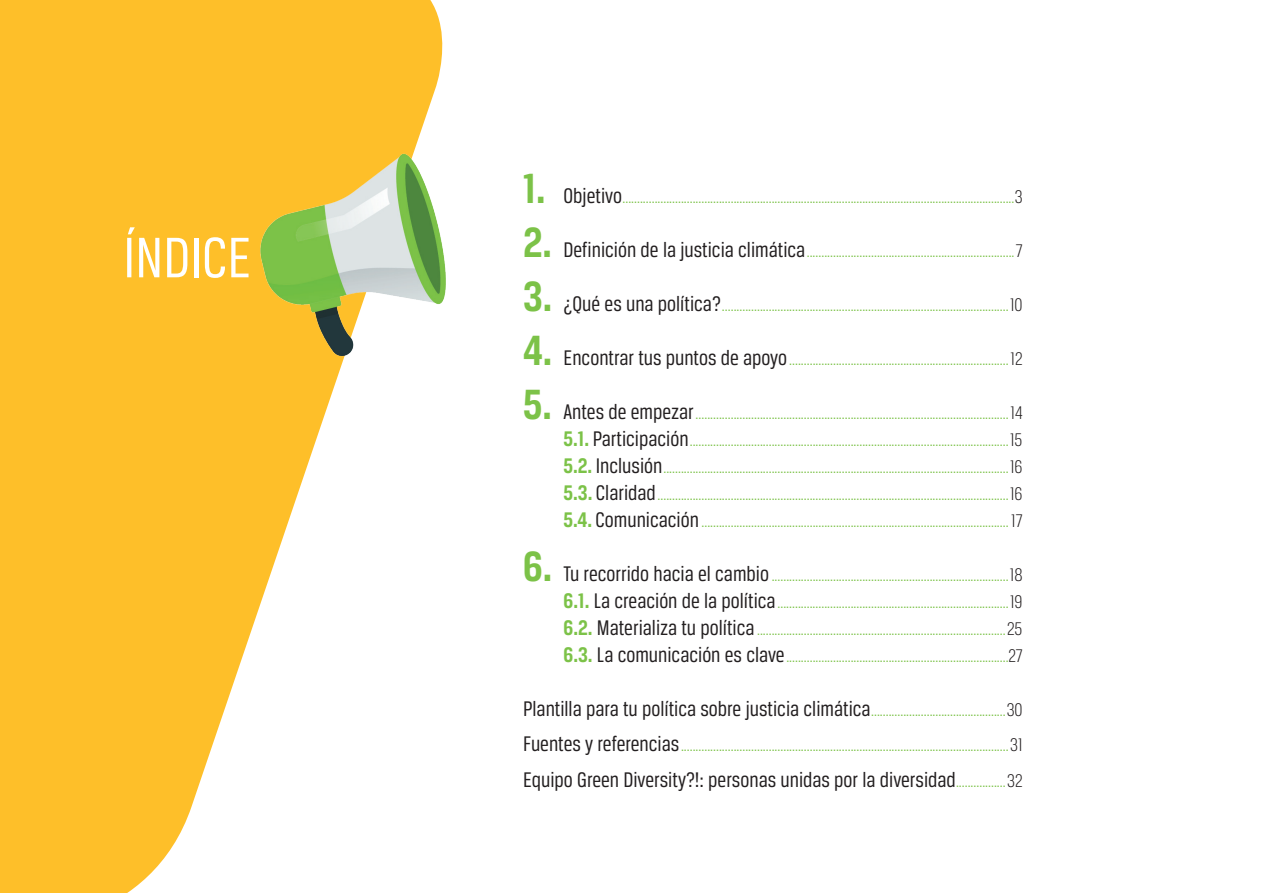
<style>
.page{position:relative;width:1263px;height:893px;background:#fff}
.page>*{position:absolute;margin:0;border:0;box-sizing:border-box;transform-origin:0 0}
.t1{font:60.75px "Breuer Condensed";color:#fff}
.t2{font:22.5px "Breuer Condensed";color:#231f20}
.t3{font:15px/27px "Breuer Condensed";color:#7cc248;text-align:justify}
.s1{font-weight:700;font-size:45px}
.s2{font-size:22.5px;color:#231f20}
.s3{font-weight:300;font-size:19.5px;color:#231f20}
.s4{font-weight:700;font-size:22.5px}
.s5{font-size:15px;color:#7cc248}
.s6{font-weight:300;font-size:19.5px}
</style>
<div class="page">
<svg style="left:0;top:0;width:443px;height:893px;fill:#febf29"></svg>
<img style="left:236px;top:117px;width:210px;height:261px">
<h1 class="t1" style="left:123px;top:225px;width:129px">ÍNDICE</h1>
<p class="t3" style="left:523px;top:184px;width:501px"><span class="s1">1.</span> <span class="s2">Objetivo</span>......................................................................................................................................<span class="s3">3</span></p>
<p class="t3" style="left:523px;top:238px;width:501px"><span class="s1">2.</span> <span class="s2">Definición de la justicia climática</span>.......................................................................<span class="s3">7</span></p>
<p class="t3" style="left:523px;top:292px;width:501px"><span class="s1">3.</span> <span class="s2">¿Qué es una política?</span>..................................................................................................<span class="s3">10</span></p>
<p class="t3" style="left:523px;top:346px;width:501px"><span class="s1">4.</span> <span class="s2">Encontrar tus puntos de apoyo</span>...........................................................................<span class="s3">12</span></p>
<p class="t3" style="left:563px;top:400px;width:461px;text-indent:-40px"><span class="s1">5.</span> <span class="s2">Antes de empezar</span>...........................................................................................................<span class="s3">14<br></span><span class="s4">5.1.</span> <span class="s2">Participación</span>.............................................................................................................<span class="s3">15<br></span><span class="s4">5.2.</span> <span class="s2">Inclusión</span>......................................................................................................................<span class="s3">16<br></span><span class="s4">5.3.</span> <span class="s2">Claridad</span>........................................................................................................................<span class="s3">16<br></span><span class="s4">5.4.</span> <span class="s2">Comunicación</span> ......................................................................................................... <span class="s3">17</span></p>
<p class="t3" style="left:563px;top:562px;width:461px;text-indent:-40px"><span class="s1">6.</span> <span class="s2">Tu recorrido hacia el cambio</span> .................................................................................<span class="s3">18<br></span><span class="s4">6.1.</span> <span class="s2">La creación de la política</span>...............................................................................<span class="s3">19<br></span><span class="s4">6.2.</span> <span class="s2">Materializa tu política</span> .....................................................................................<span class="s3">25<br></span><span class="s4">6.3.</span> <span class="s2">La comunicación es clave</span>............................................................................<span class="s3">27</span></p>
<p class="t3" style="left:523px;top:697px;width:501px"><span class="s2">Plantilla para tu política sobre justicia climática</span>..............................................<span class="s3">30</span></p>
<p class="t3" style="left:523px;top:733px;width:501px"><span class="s2">Fuentes y referencias</span>................................................................................................................<span class="s3">31</span></p>
<h2 class="t2" style="left:523px;top:767px;width:501px">Equipo Green Diversity?!: personas unidas por la diversidad<span class="s5">.................</span><span class="s6">32</span></h2>
</div>
